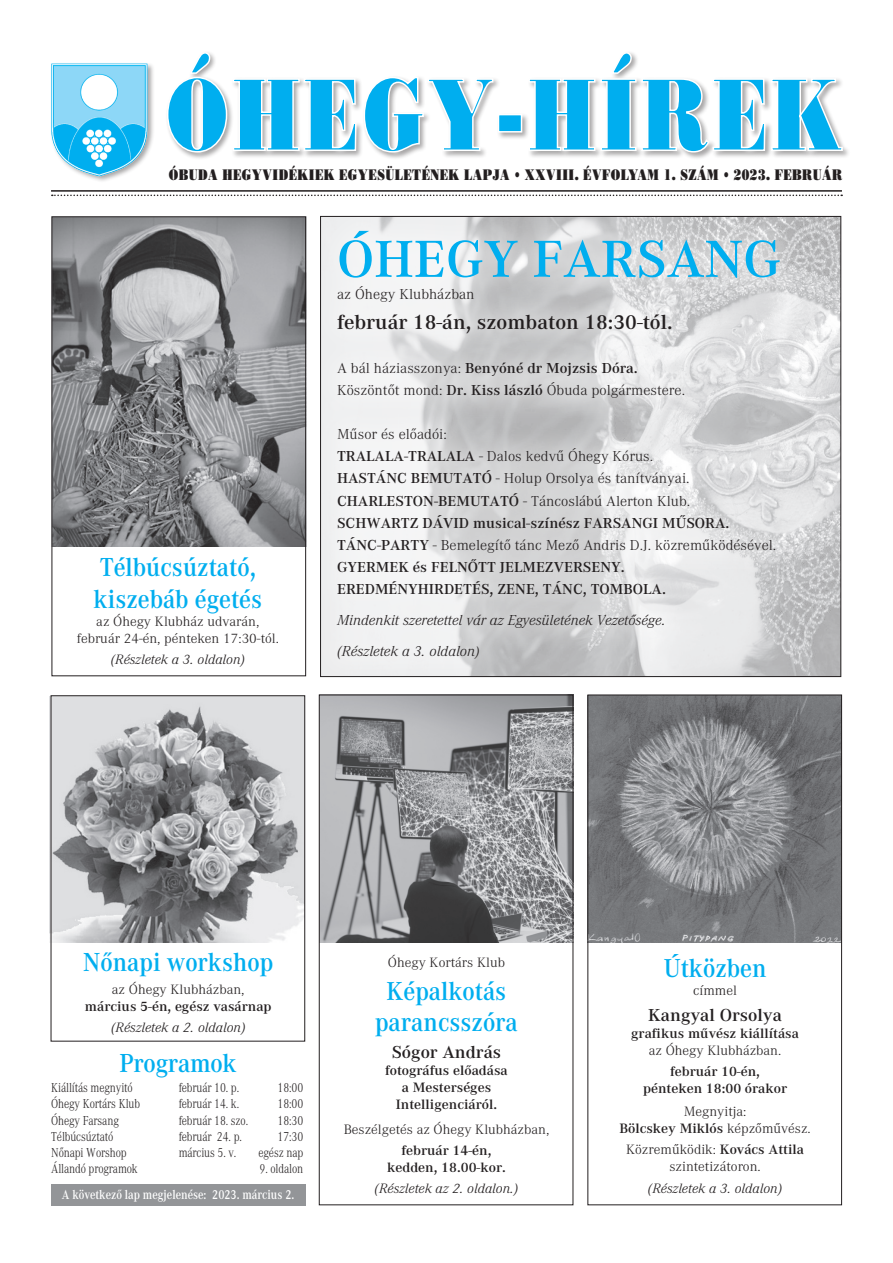
<style>
.page{position:relative;width:893px;height:1263px;background:#fff}
.page>*{position:absolute;margin:0;border:0;box-sizing:border-box;transform-origin:0 0}
.t1{font:700 54px "Corporate Gs";color:#00aeef;scale:1.05 1}
.t2{font:700 27px/31.2px "Corporate Light Gs";color:#00aeef;scale:.93 1}
.t3{font:700 21px "Corporate Gs";color:#231f20;scale:1.05 1}
.t4{font:700 18px "Corporate Gs";color:#231f20;scale:1.05 1}
.t5{font:15.3px "H Bodoni Poster";letter-spacing:.04em;color:#231f20;scale:.75 1}
.t6{font:15px/22.2px "Corporate Light Gs Plain";color:#231f20;scale:1.05 1}
.t7{font:700 15px/22.2px "Corporate Gs";color:#231f20;scale:1.05 1}
.t8{font:italic 15px/30.8px "Corporate Light Gs";color:#231f20;scale:1.05 1}
.t9{font:14.1px/17px "Corporate Light Gs Plain";color:#231f20;text-align:center;scale:1.05 1}
.t10{font:700 14.1px/17px "Corporate Gs";color:#231f20;text-align:center;scale:1.05 1}
.t11{font:italic 14.1px "Corporate Light Gs";color:#231f20;scale:1.05 1}
.t12{font:13.5px "Corporate Light Gs Plain";letter-spacing:-.01em;color:#231f20;scale:.85 1}
.t13{font:700 13.5px "Corporate Light Gs";color:#fff;scale:.85 1}
.s1{font-family:"Corporate Light Gs Plain";font-weight:400}
.s2{font-family:"Corporate Gs";font-weight:700}
.s3{font-size:14.1px}
</style>
<div class="page">
<img style="left:589px;top:835px;width:251px;height:107px">
<div style="left:51px;top:1184px;width:255px;height:21px;background:#939598"></div>
<svg style="left:52px;top:195px;width:113px;height:1px"></svg>
<hr style="left:51px;top:190px;width:791px;height:2px;background:#231f20">
<svg style="left:166px;top:52px;width:678px;height:783px"></svg>
<img style="left:51px;top:63px;width:102px;height:116px">
<img style="left:806px;top:218px;width:33px;height:457px">
<img style="left:321px;top:697px;width:250px;height:245px">
<img style="left:51px;top:216px;width:253px;height:330px">
<img style="left:50px;top:696px;width:253px;height:246px">
<div style="left:51px;top:695px;width:254px;height:346px;border:1px solid #231f20"></div>
<div style="left:52px;top:216px;width:254px;height:460px;border:1px solid #231f20"></div>
<div style="left:587px;top:695px;width:255px;height:510px;border:1px solid #231f20"></div>
<div style="left:310px;top:203px;width:496px;height:482px;background:#fff;opacity:.5"></div>
<div style="left:319px;top:695px;width:254px;height:510px;border:1px solid #231f20"></div>
<p class="t5" style="left:169px;top:165px;width:899px">ÓBUDA HEGYVIDÉKIEK EGYESÜLETÉNEK LAPJA • XXVIII. ÉVFOLYAM 1. SZÁM • 2023. FEBRUÁR</p>
<h2 class="t2" style="left:94px;top:552px;width:183px">Télbúcsúztató, kiszebáb égetés</h2>
<p class="t9" style="left:77px;top:613px;width:194px">az Óhegy Klubház udvarán, február 24-én, pénteken 17:30-tól.</p>
<p class="t11" style="left:111px;top:651px;width:129px">(Részletek a 3. oldalon)</p>
<h1 class="t1" style="left:337px;top:229px;width:424px">ÓHEGY FARSANG</h1>
<p class="t6" style="left:337px;top:283px;width:133px">az Óhegy Klubházban</p>
<h3 class="t3" style="left:337px;top:310px;width:321px">február 18-án, szombaton 18:30-tól.</h3>
<p class="t7" style="left:337px;top:357px;width:288px"><span class="s1">A bál háziasszonya:</span> Benyóné dr Mojzsis Dóra.</p>
<p class="t6" style="left:337px;top:380px;width:333px">Köszöntôt mond: <span class="s2">Dr. Kiss lászló</span> Óbuda polgármestere.</p>
<p class="t6" style="left:337px;top:423px;width:338px">Mûsor és elôadói:<br><span class="s2">TRALALA-TRALALA</span> - Dalos kedvû Óhegy Kórus.<br><span class="s2">HASTÁNC BEMUTATÓ</span> - Holup Orsolya és tanítványai.<br><span class="s2">CHARLESTON-BEMUTATÓ</span> - Táncoslábú Alerton Klub.</p>
<p class="t7" style="left:337px;top:512px;width:375px">SCHWARTZ DÁVID musical-színész FARSANGI MÛSORA.</p>
<p class="t6" style="left:337px;top:534px;width:420px"><span class="s2">TÁNC-PARTY</span> - Bemelegítô tánc Mezô Andris D.J. közremûködésével.</p>
<p class="t7" style="left:337px;top:556px;width:315px">GYERMEK és FELNÔTT JELMEZVERSENY.<br>EREDMÉNYHIRDETÉS, ZENE, TÁNC, TOMBOLA.</p>
<p class="t8" style="left:337px;top:605px;width:314px">Mindenkit szeretettel vár az Egyesületének Vezetôsége. (Részletek a 3. oldalon<span class="s3">)</span></p>
<h2 class="t2" style="left:83px;top:947px;width:206px">Nônapi workshop</h2>
<p class="t9" style="left:112px;top:981px;width:128px">az Óhegy Klubházban,</p>
<p class="t10" style="left:85px;top:998px;width:179px">március 5-én, egész vasárnap</p>
<p class="t11" style="left:111px;top:1019px;width:129px">(Részletek a 2. oldalon)</p>
<h2 class="t2" style="left:119px;top:1047px;width:128px">Programok</h2>
<p class="t12" style="left:51px;top:1080px;width:97px">Kiállítás megnyitó</p>
<p class="t12" style="left:179px;top:1080px;width:73px">február 10. p.</p>
<p class="t12" style="left:278px;top:1080px;width:32px">18:00</p>
<p class="t12" style="left:51px;top:1096px;width:106px">Óhegy Kortárs Klub</p>
<p class="t12" style="left:179px;top:1096px;width:73px">február 14. k.</p>
<p class="t12" style="left:278px;top:1096px;width:32px">18:00</p>
<p class="t12" style="left:51px;top:1113px;width:81px">Óhegy Farsang</p>
<p class="t12" style="left:179px;top:1113px;width:83px">február 18. szo.</p>
<p class="t12" style="left:278px;top:1113px;width:32px">18:30</p>
<p class="t12" style="left:51px;top:1129px;width:75px">Télbúcsúztató</p>
<p class="t12" style="left:179px;top:1129px;width:76px">február 24. p.</p>
<p class="t12" style="left:278px;top:1129px;width:32px">17:30</p>
<p class="t12" style="left:51px;top:1145px;width:90px">Nônapi Worshop</p>
<p class="t12" style="left:179px;top:1145px;width:69px">március 5. v.</p>
<p class="t12" style="left:258px;top:1145px;width:54px">egész nap</p>
<p class="t12" style="left:51px;top:1161px;width:103px">Állandó programok</p>
<p class="t12" style="left:260px;top:1161px;width:53px">9. oldalon</p>
<p class="t13" style="left:62px;top:1187px;width:275px">A következô lap megjelenése: 2023. március 2.</p>
<p class="t9" style="left:388px;top:955px;width:113px">Óhegy Kortárs Klub</p>
<h2 class="t2" style="left:375px;top:976px;width:155px;text-align:center">Képalkotás parancsszóra</h2>
<p class="t4" style="left:392px;top:1042px;width:106px">Sógor András</p>
<p class="t10" style="left:385px;top:1062px;width:118px">fotográfus elôadása a Mesterséges<br>Intelligenciáról.</p>
<p class="t9" style="left:344px;top:1121px;width:197px">Beszélgetés az Óhegy Klubházban,</p>
<p class="t10" style="left:387px;top:1142px;width:114px">február 14-én, kedden, 18.00-kor.</p>
<p class="t11" style="left:375px;top:1181px;width:138px">(Részletek az 2. oldalon.)</p>
<h2 class="t2" style="left:664px;top:953px;width:112px">Útközben</h2>
<p class="t9" style="left:693px;top:982px;width:43px">címmel</p>
<p class="t4" style="left:648px;top:1005px;width:129px">Kangyal Orsolya</p>
<p class="t10" style="left:631px;top:1025px;width:161px">grafikus mûvész kiállítása</p>
<p class="t9" style="left:649px;top:1042px;width:128px">az Óhegy Klubházban.</p>
<p class="t10" style="left:643px;top:1063px;width:139px">február 10-én, pénteken 18:00 órakor</p>
<p class="t9" style="left:684px;top:1103px;width:61px">Megnyitja:</p>
<p class="t10" style="left:619px;top:1120px;width:184px">Bölcskey Miklós <span class="s1">képzômûvész.</span></p>
<p class="t9" style="left:626px;top:1141px;width:171px">Közremûködik: <span class="s2">Kovács Attila </span>szintetizátoron.</p>
<p class="t11" style="left:648px;top:1180px;width:129px">(Részletek a 3. oldalon)</p>
</div>
